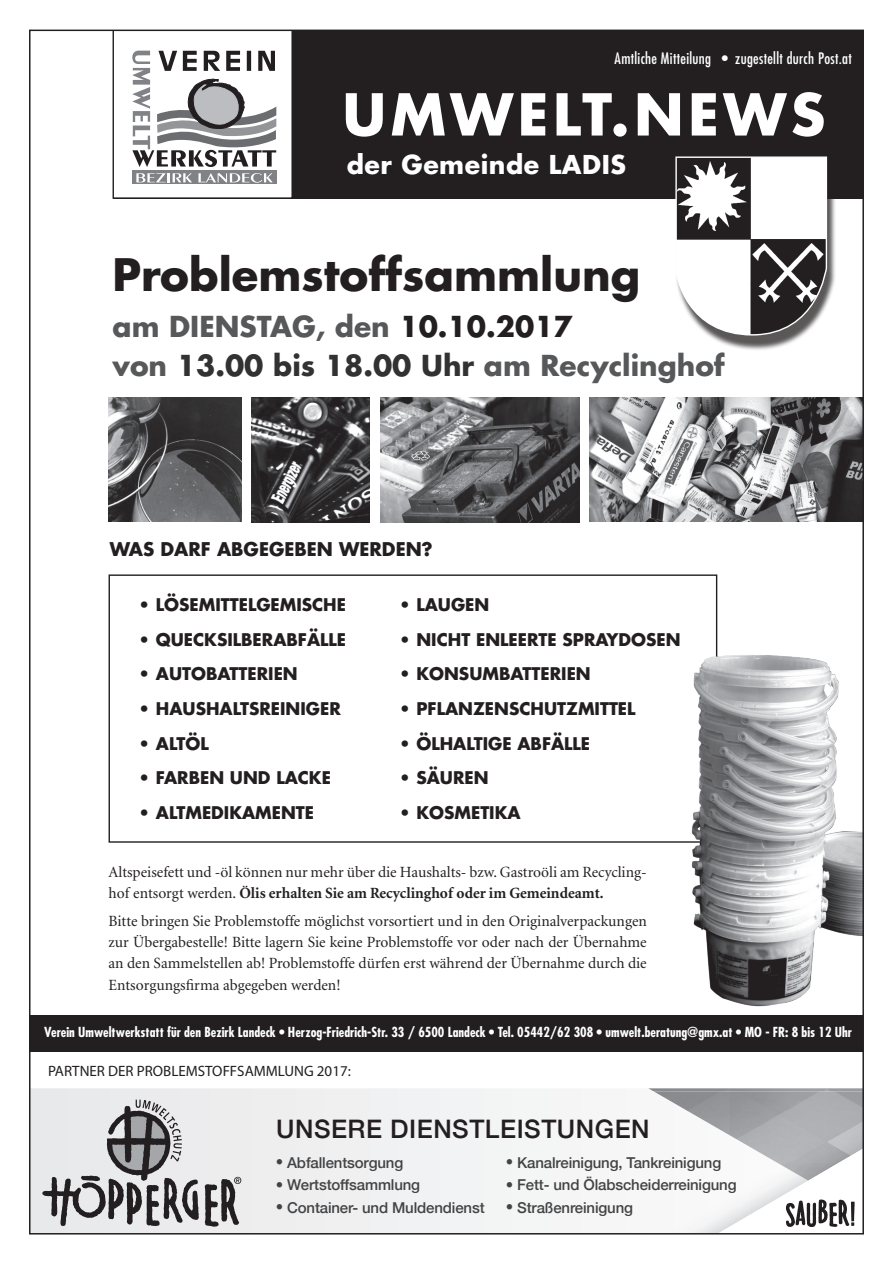
<style>
.page{position:relative;width:893px;height:1263px;background:#fff}
.page>*{position:absolute;margin:0;border:0;box-sizing:border-box;transform-origin:0 0}
.t1{font:700 56.1px "Futura";letter-spacing:.08em;color:#fff}
.t2{font:700 43.5px "Futura";color:#231f20}
.t3{font:700 28.05px/39.3px "Futura";color:#57585a}
.t4{font:500 25.5px "Helvetica Neue";letter-spacing:.02em;color:#231f20}
.t5{font:700 25.35px "Futura";letter-spacing:.02em;color:#fff}
.t6{font:700 18.45px "Futura";color:#231f20}
.t7{font:700 16.95px "Futura";color:#231f20}
.t8{font:15.6px/21.3px "Minion";color:#231f20}
.t9{font:condensed 15.45px "Futura";letter-spacing:.02em;color:#fff}
.t10{font:500 15px "Helvetica Neue";letter-spacing:-.01em;color:#434445}
.t11{font:15px "Myriad";color:#231f20}
.t12{font:700 condensed 13.5px "Futura";color:#fff}
.s1{color:#231f20}
.s2{color:#333233}
.s3{font-weight:700}
.s4{font-family:"Avenir";font-weight:400}
</style>
<div class="page">
<div style="left:113px;top:30px;width:750px;height:169px;background:#231f20"></div>
<div style="left:675px;top:162px;width:161px;height:189px;background:#231f20;opacity:.75"></div>
<svg style="left:675px;top:156px;width:153px;height:180px"></svg>
<svg style="left:114px;top:33px;width:178px;height:165px"></svg>
<img style="left:590px;top:397px;width:271px;height:125px">
<img style="left:380px;top:397px;width:200px;height:125px">
<img style="left:109px;top:397px;width:132px;height:125px">
<img style="left:252px;top:397px;width:117px;height:125px">
<img style="left:661px;top:629px;width:200px;height:378px">
<img style="left:654px;top:1091px;width:207px;height:71px">
<svg style="left:717px;top:1148px;width:144px;height:83px"></svg>
<svg style="left:42px;top:1100px;width:157px;height:126px"></svg>
<svg style="left:205px;top:1177px;width:36px;height:50px"></svg>
<div style="left:30px;top:1015px;width:833px;height:37px;background:#231f20"></div>
<p class="t9" style="left:615px;top:48px;width:239px">Amtliche Mitteilung • zugestellt durch Post.at</p>
<h1 class="t1" style="left:342px;top:75px;width:484px">UMWELT.NEWS</h1>
<h3 class="t5" style="left:347px;top:147px;width:281px">der Gemeinde LADIS</h3>
<h2 class="t2" style="left:113px;top:245px;width:529px">Problemstoffsammlung</h2>
<h3 class="t3" style="left:113px;top:306px;width:614px">am DIENSTAG, den <span class="s1">10.10.2017<br></span>von <span class="s2">13.00 bis 18.00 Uhr</span> am Recyclinghof</h3>
<p class="t6" style="left:110px;top:537px;width:324px">WAS DARF ABGEGEBEN WERDEN?</p>
<p class="t7" style="left:139px;top:593px;width:209px">• LÖSEMITTELGEMISCHE</p>
<p class="t7" style="left:139px;top:628px;width:209px">• QUECKSILBERABFÄLLE</p>
<p class="t7" style="left:139px;top:662px;width:161px">• AUTOBATTERIEN</p>
<p class="t7" style="left:139px;top:697px;width:204px">• HAUSHALTSREINIGER</p>
<p class="t7" style="left:139px;top:731px;width:72px">• ALTÖL</p>
<p class="t7" style="left:139px;top:766px;width:194px">• FARBEN UND LACKE</p>
<p class="t7" style="left:139px;top:800px;width:177px">• ALTMEDIKAMENTE</p>
<p class="t7" style="left:399px;top:593px;width:92px">• LAUGEN</p>
<p class="t7" style="left:399px;top:628px;width:283px">• NICHT ENLEERTE SPRAYDOSEN</p>
<p class="t7" style="left:399px;top:662px;width:193px">• KONSUMBATTERIEN</p>
<p class="t7" style="left:399px;top:697px;width:238px">• PFLANZENSCHUTZMITTEL</p>
<p class="t7" style="left:399px;top:731px;width:193px">• ÖLHALTIGE ABFÄLLE</p>
<p class="t7" style="left:399px;top:766px;width:91px">• SÄUREN</p>
<p class="t7" style="left:399px;top:800px;width:123px">• KOSMETIKA</p>
<p class="t8" style="left:109px;top:862px;width:540px">Altspeisefett und -öl können nur mehr über die Haushalts- bzw. Gastroöli am Recycling&shy;hof entsorgt werden. <span class="s3">Ölis erhalten Sie am Recyclinghof oder im Gemeindeamt.</span></p>
<p class="t8" style="left:109px;top:911px;width:540px;text-align:justify">Bitte bringen Sie Problemstoffe möglichst vorsortiert und in den Originalverpackungen zur Übergabestelle! Bitte lagern Sie keine Problemstoffe vor oder nach der Übernahme an den Sammelstellen ab! Problemstoffe dürfen erst während der Übernahme durch die Entsorgungsfirma abgegeben werden!</p>
<p class="t12" style="left:44px;top:1023px;width:809px">Verein Umweltwerkstatt für den Bezirk Landeck • Herzog-Friedrich-Str. 33 / 6500 Landeck • Tel. 05442/62 308 • umwelt.beratung@gmx.at • MO - FR: 8 bis 12 Uhr</p>
<p class="t11" style="left:48px;top:1063px;width:304px">PARTNER DER PROBLEMSTOFFSAMMLUNG 2017:</p>
<h3 class="t4" style="left:276px;top:1108px;width:375px">UNSERE DIENSTLEISTUNGEN</h3>
<p class="t10" style="left:276px;top:1150px;width:129px"><span class="s4">•</span> Abfallentsorgung</p>
<p class="t10" style="left:276px;top:1173px;width:146px"><span class="s4">•</span> Wertstoffsammlung</p>
<p class="t10" style="left:276px;top:1195px;width:210px"><span class="s4">•</span> Container- und Muldendienst</p>
<p class="t10" style="left:506px;top:1150px;width:217px"><span class="s4">•</span> Kanalreinigung, Tankreinigung</p>
<p class="t10" style="left:506px;top:1173px;width:232px"><span class="s4">•</span> Fett- und Ölabscheiderreinigung</p>
<p class="t10" style="left:506px;top:1195px;width:129px"><span class="s4">•</span> Straßenreinigung</p>
</div>
